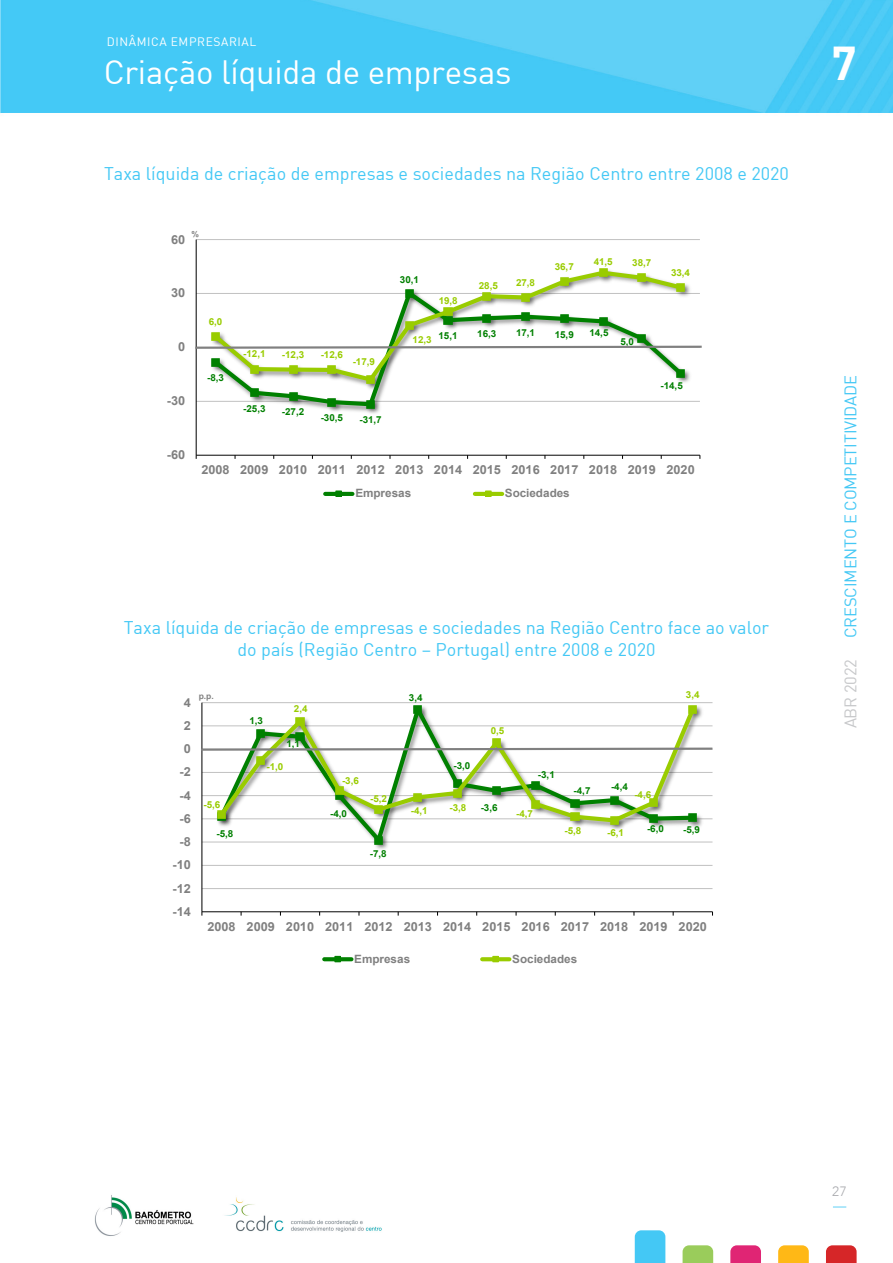
<style>
.page{position:relative;width:893px;height:1263px;background:#fff}
.page>*{position:absolute;margin:0;border:0;box-sizing:border-box;transform-origin:0 0}
.CAB_-_setor{font:46.5px "DIN Bold";color:#fff}
.CAB_-_titulo{font:33px "DIN";letter-spacing:-.01em;color:#fff}
.titulos_pagina_miolo{font:18px/21.6px "DIN";color:#44c8f5;text-align:center}
.CAB_-_lateral{font:16.5px "DIN";letter-spacing:-.01em;color:#44c8f5}
.CAB_-_lateral_data{font:16.5px "DIN";letter-spacing:-.01em;color:#c7c8ca}
.t1{font:300 13.5px "Avenir";color:#a8a9ad}
.t2{font:700 12.45px "Arial";letter-spacing:.005em;color:#808080}
.CAB_-_informação{font:12px "DIN";letter-spacing:.05em;color:#fff}
.t3{font:700 11.4px "Arial";color:#808080}
.t4{font:700 9.6px "Arial";letter-spacing:-.005em;color:#008000}
.t5{font:700 9.6px "Arial";letter-spacing:-.005em;color:#9c0}
.t6{font:700 8.25px "Arial";color:#808080}
</style>
<div class="page">
<img style="left:0;top:0;width:893px;height:114px">
<svg style="left:635px;top:1230px;width:30px;height:33px"></svg>
<svg style="left:683px;top:1245px;width:30px;height:18px"></svg>
<svg style="left:730px;top:1245px;width:31px;height:18px"></svg>
<svg style="left:778px;top:1245px;width:31px;height:18px"></svg>
<svg style="left:826px;top:1245px;width:31px;height:18px"></svg>
<img style="left:95px;top:1195px;width:287px;height:41px">
<svg style="left:833px;top:1206px;width:13px;height:1px"></svg>
<hr style="left:196px;top:401px;width:504px;height:1px;background:#c0c0c0">
<hr style="left:196px;top:293px;width:504px;height:1px;background:#c0c0c0">
<hr style="left:196px;top:239px;width:504px;height:1px;background:#c0c0c0">
<hr style="left:196px;top:240px;width:1px;height:215px;background:#000">
<hr style="left:196px;top:455px;width:504px;height:1px;background:#000">
<img style="left:328px;top:409px;width:16px;height:3px">
<img style="left:364px;top:409px;width:16px;height:5px">
<img style="left:687px;top:371px;width:3px;height:11px">
<img style="left:686px;top:284px;width:4px;height:12px">
<svg style="left:235px;top:287px;width:452px;height:122px"></svg>
<svg style="left:250px;top:389px;width:8px;height:8px"></svg>
<svg style="left:289px;top:392px;width:8px;height:8px"></svg>
<svg style="left:328px;top:398px;width:8px;height:8px"></svg>
<svg style="left:367px;top:400px;width:8px;height:8px"></svg>
<svg style="left:211px;top:269px;width:475px;height:115px"></svg>
<svg style="left:250px;top:365px;width:8px;height:8px"></svg>
<svg style="left:289px;top:365px;width:8px;height:8px"></svg>
<svg style="left:328px;top:366px;width:8px;height:8px"></svg>
<svg style="left:367px;top:376px;width:8px;height:8px"></svg>
<svg style="left:483px;top:292px;width:8px;height:8px"></svg>
<svg style="left:521px;top:293px;width:9px;height:8px"></svg>
<svg style="left:560px;top:277px;width:8px;height:8px"></svg>
<svg style="left:599px;top:269px;width:8px;height:8px"></svg>
<svg style="left:638px;top:274px;width:8px;height:8px"></svg>
<svg style="left:676px;top:283px;width:9px;height:8px"></svg>
<hr style="left:325px;top:492px;width:27px;height:4px;background:#008000">
<svg style="left:336px;top:491px;width:6px;height:6px"></svg>
<hr style="left:475px;top:492px;width:27px;height:4px;background:#9c0">
<svg style="left:485px;top:491px;width:6px;height:6px"></svg>
<svg style="left:195px;top:308px;width:507px;height:42px"></svg>
<hr style="left:202px;top:888px;width:510px;height:1px;background:#c0c0c0">
<hr style="left:202px;top:865px;width:510px;height:1px;background:#c0c0c0">
<hr style="left:202px;top:842px;width:510px;height:1px;background:#c0c0c0">
<hr style="left:202px;top:818px;width:510px;height:1px;background:#c0c0c0">
<hr style="left:202px;top:795px;width:510px;height:1px;background:#c0c0c0">
<hr style="left:202px;top:772px;width:510px;height:1px;background:#c0c0c0">
<hr style="left:202px;top:702px;width:510px;height:1px;background:#c0c0c0">
<hr style="left:202px;top:703px;width:1px;height:209px;background:#000">
<hr style="left:202px;top:911px;width:510px;height:1px;background:#000">
<img style="left:377px;top:848px;width:9px;height:2px">
<img style="left:697px;top:815px;width:9px;height:12px">
<svg style="left:216px;top:703px;width:481px;height:145px"></svg>
<svg style="left:375px;top:836px;width:8px;height:8px"></svg>
<svg style="left:216px;top:704px;width:482px;height:121px"></svg>
<svg style="left:217px;top:811px;width:8px;height:10px"></svg>
<svg style="left:335px;top:787px;width:8px;height:13px"></svg>
<svg style="left:375px;top:805px;width:8px;height:8px"></svg>
<svg style="left:414px;top:793px;width:8px;height:8px"></svg>
<svg style="left:453px;top:780px;width:8px;height:17px"></svg>
<svg style="left:532px;top:800px;width:8px;height:8px"></svg>
<svg style="left:571px;top:813px;width:8px;height:8px"></svg>
<svg style="left:610px;top:816px;width:8px;height:8px"></svg>
<svg style="left:649px;top:799px;width:8px;height:8px"></svg>
<svg style="left:324px;top:957px;width:27px;height:4px"></svg>
<svg style="left:335px;top:956px;width:6px;height:6px"></svg>
<svg style="left:482px;top:957px;width:27px;height:4px"></svg>
<div style="left:492px;top:956px;width:7px;height:6px;border:1px solid #9c0"></div>
<svg style="left:201px;top:705px;width:512px;height:59px"></svg>
<p class="CAB_-_informação" style="left:107px;top:34px;width:151px">DINÂMICA EMPRESARIAL</p>
<p class="CAB_-_titulo" style="left:104px;top:52px;width:409px">Criação líquida de empresas</p>
<p class="titulos_pagina_miolo" style="left:104px;top:162px;width:686px">Taxa líquida de criação de empresas e sociedades na Região Centro entre 2008 e 2020</p>
<p class="t6" style="left:192px;top:228px;width:9px">%</p>
<p class="t2" style="left:171px;top:230px;width:16px">60</p>
<p class="t2" style="left:171px;top:284px;width:16px">30</p>
<p class="t2" style="left:178px;top:338px;width:9px">0</p>
<p class="t2" style="left:167px;top:392px;width:20px">-30</p>
<p class="t5" style="left:209px;top:315px;width:15px">6,0</p>
<p class="t4" style="left:207px;top:371px;width:18px">-8,3</p>
<p class="t2" style="left:167px;top:446px;width:20px">-60</p>
<p class="t5" style="left:243px;top:347px;width:24px">-12,1</p>
<p class="t5" style="left:282px;top:348px;width:24px">-12,3</p>
<p class="t5" style="left:321px;top:348px;width:24px">-12,6</p>
<p class="t5" style="left:353px;top:355px;width:24px">-17,9</p>
<p class="t4" style="left:243px;top:401px;width:24px">-25,3</p>
<p class="t4" style="left:282px;top:405px;width:24px">-27,2</p>
<p class="t4" style="left:321px;top:411px;width:24px">-30,5</p>
<p class="t4" style="left:359px;top:413px;width:24px">-31,7</p>
<p class="t4" style="left:400px;top:273px;width:21px">30,1</p>
<p class="t5" style="left:439px;top:294px;width:21px">19,8</p>
<p class="t5" style="left:479px;top:278px;width:21px">28,5</p>
<p class="t5" style="left:516px;top:276px;width:21px">27,8</p>
<p class="t5" style="left:555px;top:260px;width:21px">36,7</p>
<p class="t5" style="left:594px;top:255px;width:21px">41,5</p>
<p class="t5" style="left:632px;top:256px;width:21px">38,7</p>
<p class="t5" style="left:413px;top:333px;width:21px">12,3</p>
<p class="t4" style="left:438px;top:329px;width:21px">15,1</p>
<p class="t4" style="left:477px;top:327px;width:21px">16,3</p>
<p class="t4" style="left:516px;top:325px;width:21px">17,1</p>
<p class="t4" style="left:555px;top:328px;width:21px">15,9</p>
<p class="t4" style="left:589px;top:326px;width:21px">14,5</p>
<p class="t4" style="left:620px;top:334px;width:15px">5,0</p>
<p class="t5" style="left:671px;top:266px;width:21px">33,4</p>
<p class="t4" style="left:660px;top:379px;width:24px">-14,5</p>
<p class="t2" style="left:201px;top:461px;width:495px">2008 2009 2010 2011 2012 2013 2014 2015 2016 2017 2018 2019 2020</p>
<p class="t3" style="left:355px;top:485px;width:57px">Empresas</p>
<p class="t3" style="left:505px;top:485px;width:66px">Sociedades</p>
<p class="titulos_pagina_miolo" style="left:124px;top:616px;width:647px">Taxa líquida de criação de empresas e sociedades na Região Centro face ao valor do país (Região Centro – Portugal) entre 2008 e 2020</p>
<p class="t2" style="left:184px;top:693px;width:9px">4</p>
<p class="t2" style="left:184px;top:717px;width:9px">2</p>
<p class="t2" style="left:184px;top:740px;width:9px">0</p>
<p class="t2" style="left:180px;top:763px;width:13px">-2</p>
<p class="t2" style="left:180px;top:786px;width:13px">-4</p>
<p class="t2" style="left:180px;top:810px;width:13px">-6</p>
<p class="t2" style="left:180px;top:833px;width:13px">-8</p>
<p class="t2" style="left:173px;top:856px;width:20px">-10</p>
<p class="t2" style="left:173px;top:879px;width:20px">-12</p>
<p class="t2" style="left:173px;top:903px;width:20px">-14</p>
<p class="t6" style="left:199px;top:690px;width:17px">p.p.</p>
<p class="t4" style="left:409px;top:691px;width:15px">3,4</p>
<p class="t5" style="left:686px;top:688px;width:15px">3,4</p>
<p class="t5" style="left:294px;top:702px;width:15px">2,4</p>
<p class="t4" style="left:249px;top:714px;width:15px">1,3</p>
<p class="t5" style="left:491px;top:724px;width:15px">0,5</p>
<p class="t4" style="left:286px;top:737px;width:15px">1,1</p>
<p class="t5" style="left:203px;top:798px;width:18px">-5,6</p>
<p class="t5" style="left:266px;top:759px;width:18px">-1,0</p>
<p class="t5" style="left:342px;top:774px;width:18px">-3,6</p>
<p class="t4" style="left:330px;top:806px;width:18px">-4,0</p>
<p class="t5" style="left:370px;top:792px;width:18px">-5,2</p>
<p class="t4" style="left:454px;top:759px;width:18px">-3,0</p>
<p class="t5" style="left:411px;top:804px;width:18px">-4,1</p>
<p class="t5" style="left:449px;top:801px;width:18px">-3,8</p>
<p class="t4" style="left:481px;top:801px;width:18px">-3,6</p>
<p class="t4" style="left:538px;top:768px;width:18px">-3,1</p>
<p class="t5" style="left:516px;top:807px;width:18px">-4,7</p>
<p class="t4" style="left:574px;top:784px;width:18px">-4,7</p>
<p class="t4" style="left:611px;top:780px;width:18px">-4,4</p>
<p class="t5" style="left:634px;top:787px;width:18px">-4,6</p>
<p class="t4" style="left:217px;top:827px;width:18px">-5,8</p>
<p class="t5" style="left:564px;top:824px;width:18px">-5,8</p>
<p class="t5" style="left:607px;top:826px;width:18px">-6,1</p>
<p class="t4" style="left:647px;top:822px;width:18px">-6,0</p>
<p class="t4" style="left:683px;top:823px;width:18px">-5,9</p>
<p class="t4" style="left:370px;top:847px;width:18px">-7,8</p>
<p class="t2" style="left:207px;top:917px;width:501px">2008 2009 2010 2011 2012 2013 2014 2015 2016 2017 2018 2019 2020</p>
<p class="t3" style="left:354px;top:951px;width:57px">Empresas</p>
<p class="t3" style="left:512px;top:951px;width:66px">Sociedades</p>
<p class="CAB_-_setor" style="left:831px;top:33px;width:27px">7</p>
<p class="CAB_-_lateral" style="left:840px;top:638px;width:265px;rotate:-90deg">CRESCIMENTO E COMPETITIVIDADE</p>
<p class="CAB_-_lateral_data" style="left:840px;top:728px;width:71px;rotate:-90deg">ABR 2022</p>
<p class="t1" style="left:832px;top:1183px;width:16px">27</p>
</div>
